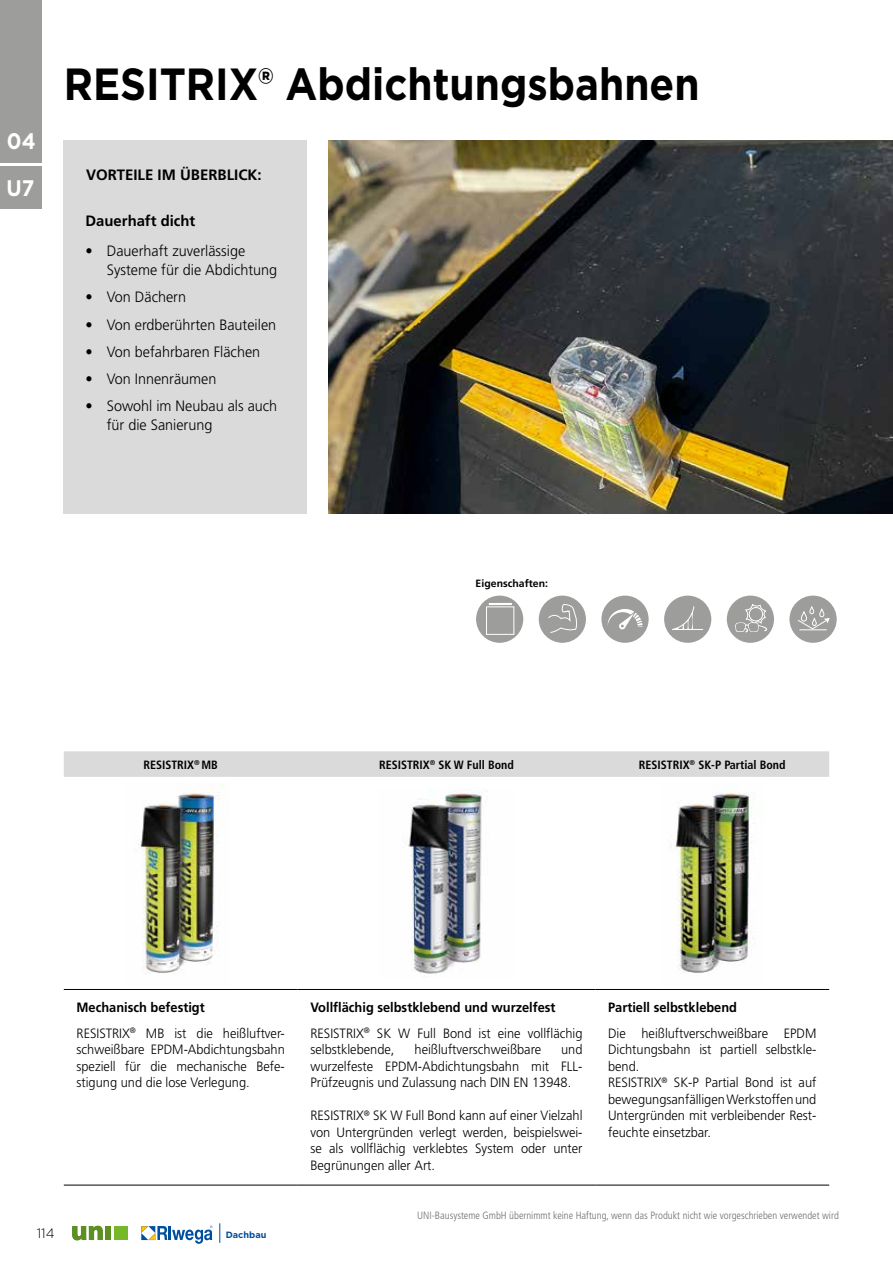
<style>
.page{position:relative;width:893px;height:1263px;background:#fff}
.page>*{position:absolute;margin:0;border:0;box-sizing:border-box;transform-origin:0 0}
.t1{font:700 45px "Gotham";color:#000;scale:.9 1}
.t2{font:700 22.5px "Gotham";color:#fff;scale:.9 1}
.t3{font:300 15px/18.8px "Frutiger";color:#000;scale:.96 1}
.t4{font:700 15px "Frutiger";color:#000}
.t5{font:300 13.5px/16.5px "Frutiger";color:#000;scale:.95 1}
.t6{font:700 13.5px "Frutiger";color:#000;scale:.95 1}
.t7{font:300 13.5px "Gotham";color:#000}
.t8{font:700 condensed 12px "Frutiger";color:#000}
.t9{font:300 condensed 10.5px "Frutiger";color:#706f6f}
.t10{font:700 10.5px "Frutiger";color:#000}
.t11{font:700 9.15px "Gotham";color:#004d9d}
.s1{font-weight:700}
</style>
<div class="page">
<div style="left:0;top:0;width:42px;height:162px;background:#9d9d9c"></div>
<div style="left:0;top:167px;width:42px;height:42px;background:#9d9d9c"></div>
<svg style="left:72px;top:1226px;width:31px;height:14px"></svg>
<div style="left:106px;top:1226px;width:5px;height:14px;background:#5d9021"></div>
<div style="left:114px;top:1226px;width:14px;height:14px;background:#76b82a"></div>
<svg style="left:141px;top:1225px;width:71px;height:19px"></svg>
<svg style="left:219px;top:1223px;width:1px;height:20px"></svg>
<div style="left:64px;top:140px;width:243px;height:373px;background:#dadada"></div>
<img style="left:328px;top:140px;width:565px;height:373px">
<div style="left:64px;top:751px;width:765px;height:26px;background:#dadada"></div>
<svg style="left:64px;top:1184px;width:765px;height:1px"></svg>
<hr style="left:64px;top:989px;width:234px;height:1px;background:#000">
<hr style="left:298px;top:989px;width:297px;height:1px;background:#000">
<hr style="left:595px;top:989px;width:234px;height:1px;background:#000">
<hr style="left:64px;top:1185px;width:234px;height:1px;background:#000">
<hr style="left:298px;top:1185px;width:297px;height:1px;background:#000">
<hr style="left:595px;top:1185px;width:234px;height:1px;background:#000">
<img style="left:134px;top:783px;width:92px;height:191px">
<img style="left:671px;top:783px;width:84px;height:190px">
<img style="left:408px;top:790px;width:80px;height:184px">
<div style="left:476px;top:596px;width:47px;height:47px;background:#9d9d9c;border-radius:50%"></div>
<hr style="left:489px;top:603px;width:23px;height:2px;background:#fff">
<div style="left:486px;top:607px;width:28px;height:28px;border:1px solid #fff"></div>
<div style="left:539px;top:596px;width:47px;height:47px;background:#9d9d9c;border-radius:50%"></div>
<svg style="left:548px;top:599px;width:31px;height:34px"></svg>
<div style="left:727px;top:596px;width:47px;height:47px;background:#9d9d9c;border-radius:50%"></div>
<svg style="left:735px;top:604px;width:32px;height:28px"></svg>
<div style="left:789px;top:596px;width:48px;height:47px;background:#9d9d9c;border-radius:50%"></div>
<svg style="left:798px;top:606px;width:32px;height:24px"></svg>
<div style="left:664px;top:596px;width:47px;height:47px;background:#9d9d9c;border-radius:50%"></div>
<hr style="left:672px;top:629px;width:31px;height:1px;background:#fff">
<svg style="left:673px;top:606px;width:22px;height:23px"></svg>
<div style="left:601px;top:596px;width:48px;height:47px;background:#9d9d9c;border-radius:50%"></div>
<svg style="left:607px;top:609px;width:36px;height:21px"></svg>
<h2 class="t2" style="left:7px;top:126px;width:33px">04</h2>
<h2 class="t2" style="left:7px;top:173px;width:32px">U7</h2>
<h1 class="t1" style="left:64px;top:54px;width:708px">RESITRIX® Abdichtungsbahnen</h1>
<p class="t4" style="left:86px;top:166px;width:177px">VORTEILE IM ÜBERBLICK:</p>
<p class="t4" style="left:86px;top:212px;width:111px">Dauerhaft dicht</p>
<p class="t3" style="left:107px;top:242px;width:179px;text-indent:-21px">• Dauerhaft zuverlässige<br>Systeme für die Abdichtung</p>
<p class="t3" style="left:86px;top:288px;width:106px">• Von Dächern</p>
<p class="t3" style="left:86px;top:315px;width:200px">• Von erdberührten Bauteilen</p>
<p class="t3" style="left:86px;top:342px;width:183px">• Von befahrbaren Flächen</p>
<p class="t3" style="left:86px;top:370px;width:138px">• Von Innenräumen</p>
<p class="t3" style="left:107px;top:397px;width:179px;text-indent:-21px">• Sowohl im Neubau als auch für die Sanierung</p>
<p class="t10" style="left:476px;top:577px;width:74px">Eigenschaften:</p>
<p class="t8" style="left:143px;top:757px;width:76px">RESISTRIX<sup>®</sup> MB</p>
<p class="t8" style="left:379px;top:757px;width:136px">RESISTRIX<sup>®</sup> SK W Full Bond</p>
<p class="t8" style="left:639px;top:757px;width:148px">RESISTRIX<sup>®</sup> SK-P Partial Bond</p>
<p class="t5" style="left:77px;top:995px;width:221px;line-height:25.5px"><span class="s1">Mechanisch befestigt<br></span>RESISTRIX<sup>®</sup> MB ist die heißluftver-</p>
<p class="t5" style="left:77px;top:1042px;width:221px;text-align:justify">schweißbare EPDM-Abdichtungsbahn speziell für die mechanische Befe&shy;stigung und die lose Verlegung.</p>
<p class="t5" style="left:310px;top:995px;width:288px;line-height:25.5px"><span class="s1">Vollflächig selbstklebend und wurzelfest<br></span>RESISTRIX<sup>®</sup> SK W Full Bond ist eine vollflächig</p>
<p class="t5" style="left:310px;top:1042px;width:90px">selbstklebende,</p>
<p class="t5" style="left:415px;top:1042px;width:135px">heißluftverschweißbare</p>
<p class="t5" style="left:310px;top:1042px;width:288px;text-align:justify;text-indent:251px">und wurzelfeste EPDM-Abdichtungsbahn mit FLL-Prüfzeugnis und Zulassung nach DIN EN 13948.</p>
<p class="t5" style="left:310px;top:1108px;width:288px;text-align:justify">RESISTRIX<sup>®</sup> SK W Full Bond kann auf einer Vielzahl von Untergründen verlegt werden, beispielswei&shy;se als vollflächig verklebtes System oder unter Begrünungen aller Art.</p>
<p class="t6" style="left:608px;top:1000px;width:137px">Partiell selbstklebend</p>
<p class="t5" style="left:608px;top:1025px;width:221px">Die heißluftverschweißbare EPDM<br>Dichtungsbahn ist partiell selbstkle&shy;bend.<br>RESISTRIX<sup>®</sup> SK-P Partial Bond ist auf bewegungsanfälligen Werkstoffen und<br>Untergründen mit verbleibender Rest&shy;feuchte einsetzbar.</p>
<p class="t9" style="left:417px;top:1209px;width:423px">UNI-Bausysteme GmbH übernimmt keine Haftung, wenn das Produkt nicht wie vorgeschrieben verwendet wird</p>
<p class="t7" style="left:37px;top:1226px;width:20px">114</p>
<p class="t11" style="left:226px;top:1228px;width:42px">Dachbau</p>
</div>
